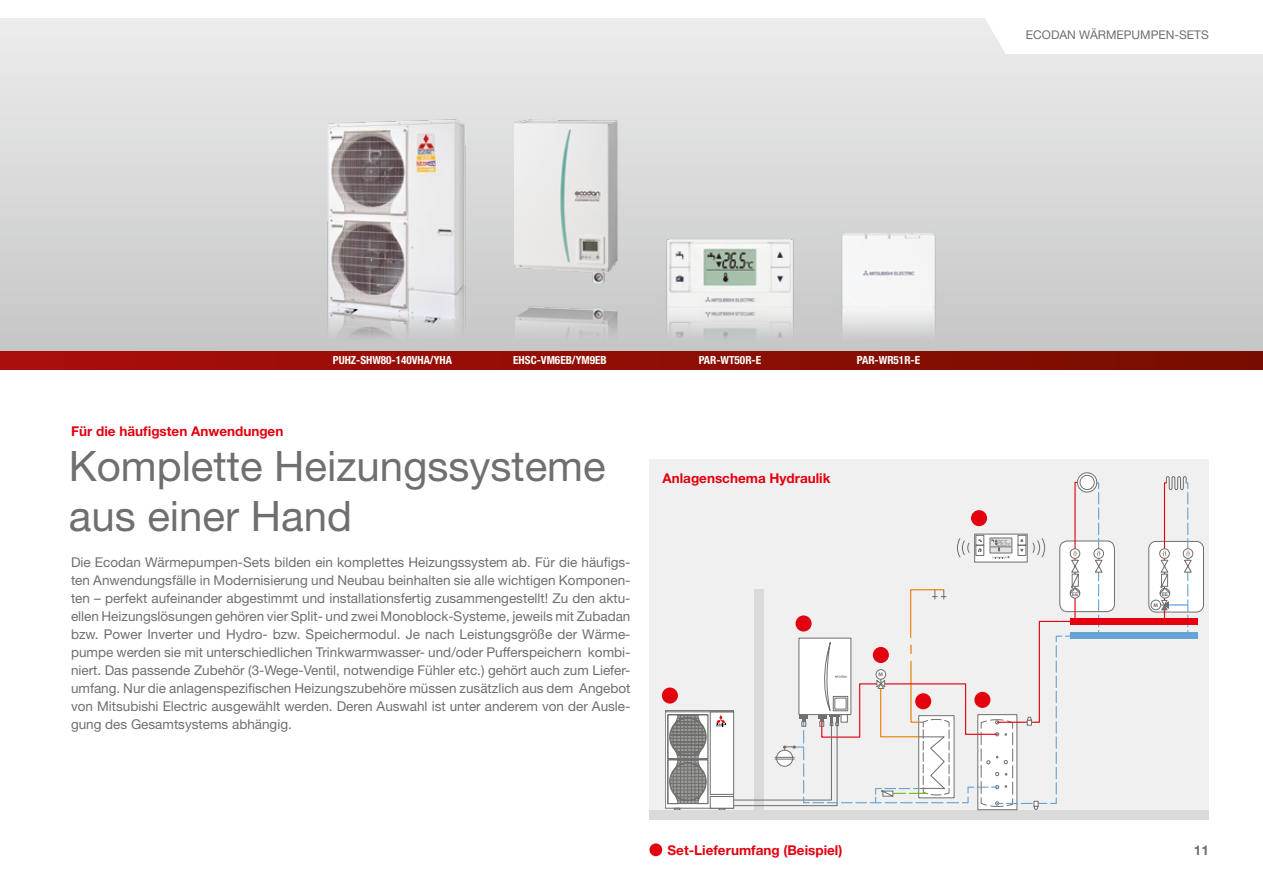
<style>
.page{position:relative;width:1263px;height:893px;background:#fff}
.page>*{position:absolute;margin:0;border:0;box-sizing:border-box;transform-origin:0 0}
.t1{font:42px/50.4px "Helvetica Neue LT Pro";color:#6f6f6e}
.t2{font:13.5px/18px "Helvetica Neue LT Pro";color:#6f6f6e;text-align:justify}
.t3{font:700 13.5px "Helvetica Neue LT Pro";color:#e3000f}
.t4{font:700 13.5px "Helvetica Neue LT Pro";color:#6f6f6e}
.t5{font:12px "Helvetica Neue LT Pro";color:#6f6f6e}
.t6{font:700 condensed 11.25px "Helvetica Neue LT Pro";color:#fff}
.t7{font:7.65px "LCD Mono 2 Normal";color:#6f6f6e;scale:.77 1}
.t8{font:700 4.95px "Helvetica Neue LT Pro";color:#6f6f6e}
.s1{font-family:"Helvetica Neue LT Std";font-weight:500;font-style:italic;font-size:3.9px}
</style>
<div class="page">
<div style="left:0;top:18px;width:1263px;height:333px;background:linear-gradient(to bottom,#eceded,#c6c6c7)"></div>
<svg style="left:0;top:351px;width:1263px;height:18px"></svg>
<svg style="left:985px;top:18px;width:278px;height:36px"></svg>
<div style="left:649px;top:460px;width:560px;height:359px;background:#f0f0f0"></div>
<div style="left:1149px;top:541px;width:54px;height:71px;background:#fff;border-radius:7px"></div>
<div style="left:1148px;top:541px;width:56px;height:71px;border:1px solid #6f6f6e;border-radius:7px"></div>
<div style="left:649px;top:810px;width:560px;height:9px;background:#dadada"></div>
<div style="left:1060px;top:541px;width:54px;height:71px;background:#fff;border-radius:8px"></div>
<div style="left:1059px;top:541px;width:56px;height:71px;border:1px solid #6f6f6e;border-radius:8px"></div>
<div style="left:1070px;top:632px;width:127px;height:7px;background:#65a4d4"></div>
<svg style="left:1077px;top:473px;width:20px;height:19px"></svg>
<div style="left:1077px;top:472px;width:20px;height:20px;border:1px solid #6f6f6e;border-radius:50%"></div>
<div style="left:1080px;top:475px;width:14px;height:14px;background:#fff;border-radius:50%"></div>
<div style="left:1080px;top:475px;width:14px;height:15px;border:1px solid #6f6f6e;border-radius:50%"></div>
<div style="left:1094px;top:548px;width:10px;height:11px;border:1px solid #6f6f6e;border-radius:50%"></div>
<div style="left:1183px;top:548px;width:10px;height:11px;border:1px solid #6f6f6e;border-radius:50%"></div>
<div style="left:662px;top:687px;width:16px;height:17px;background:#e3000f;border-radius:50%"></div>
<div style="left:1070px;top:618px;width:127px;height:7px;background:#e3000f"></div>
<div style="left:665px;top:710px;width:69px;height:98px;background:linear-gradient(to bottom,#d8d8d8,#dadada)"></div>
<div style="left:665px;top:710px;width:69px;height:98px;border:1px solid #6f6f6e"></div>
<svg style="left:719px;top:808px;width:6px;height:2px"></svg>
<div style="left:710px;top:796px;width:24px;height:12px;background:#fff"></div>
<div style="left:710px;top:796px;width:24px;height:12px;border:1px solid #6f6f6e"></div>
<div style="left:710px;top:712px;width:24px;height:82px;background:#fff"></div>
<div style="left:710px;top:711px;width:24px;height:84px;border:1px solid #6f6f6e"></div>
<div style="left:665px;top:710px;width:69px;height:2px;border:1px solid #6f6f6e"></div>
<svg style="left:667px;top:714px;width:41px;height:96px"></svg>
<svg style="left:716px;top:715px;width:10px;height:11px"></svg>
<svg style="left:1148px;top:476px;width:44px;height:156px"></svg>
<svg style="left:733px;top:481px;width:370px;height:329px"></svg>
<div style="left:649px;top:843px;width:13px;height:13px;background:#e3000f;border-radius:50%"></div>
<img style="left:304px;top:74px;width:655px;height:296px">
<p class="t5" style="left:1026px;top:28px;width:185px">ECODAN WÄRMEPUMPEN-SETS</p>
<p class="t3" style="left:71px;top:423px;width:214px">Für die häufigsten Anwendungen</p>
<p class="t6" style="left:333px;top:353px;width:121px">PUHZ-SHW80-140VHA/YHA</p>
<p class="t6" style="left:513px;top:353px;width:95px">EHSC-VM6EB/YM9EB</p>
<p class="t6" style="left:699px;top:353px;width:64px">PAR-WT50R-E</p>
<p class="t6" style="left:857px;top:353px;width:65px">PAR-WR51R-E</p>
<h1 class="t1" style="left:69px;top:440px;width:538px">Komplette Heizungssysteme aus einer Hand</h1>
<p class="t2" style="left:71px;top:553px;width:561px">Die Ecodan Wärmepumpen-Sets bilden ein komplettes Heizungssystem ab. Für die häufigs&shy;ten Anwendungsfälle in Modernisierung und Neubau beinhalten sie alle wichtigen Komponen&shy;ten – perfekt aufeinander abgestimmt und installationsfertig zusammengestellt! Zu den aktu&shy;ellen Heizungslösungen gehören vier Split- und zwei Monoblock-Systeme, jeweils mit Zubadan bzw. Power Inverter und Hydro- bzw. Speichermodul. Je nach Leistungsgröße der Wärme&shy;pumpe werden sie mit unterschiedlichen Trinkwarmwasser- und/oder Pufferspeichern kombi&shy;niert. Das passende Zubehör (3-Wege-Ventil, notwendige Fühler etc.) gehört auch zum Liefer&shy;umfang. Nur die anlagenspezifischen Heizungszubehöre müssen zusätzlich aus dem Angebot von Mitsubishi Electric ausgewählt werden. Deren Auswahl ist unter anderem von der Ausle&shy;gung des Gesamtsystems abhängig.</p>
<p class="t3" style="left:662px;top:469px;width:169px">Anlagenschema Hydraulik</p>
<p class="t8" style="left:878px;top:671px;width:6px">M</p>
<p class="t3" style="left:667px;top:842px;width:176px">Set-Lieferumfang (Beispiel)</p>
<p class="t7" style="left:997px;top:539px;width:19px">26.5<span class="s1">°C</span></p>
<p class="t8" style="left:1072px;top:591px;width:8px">EE</p>
<p class="t8" style="left:1162px;top:591px;width:8px">EE</p>
<p class="t8" style="left:1153px;top:602px;width:6px">M</p>
<p class="t4" style="left:1194px;top:842px;width:17px">11</p>
</div>
